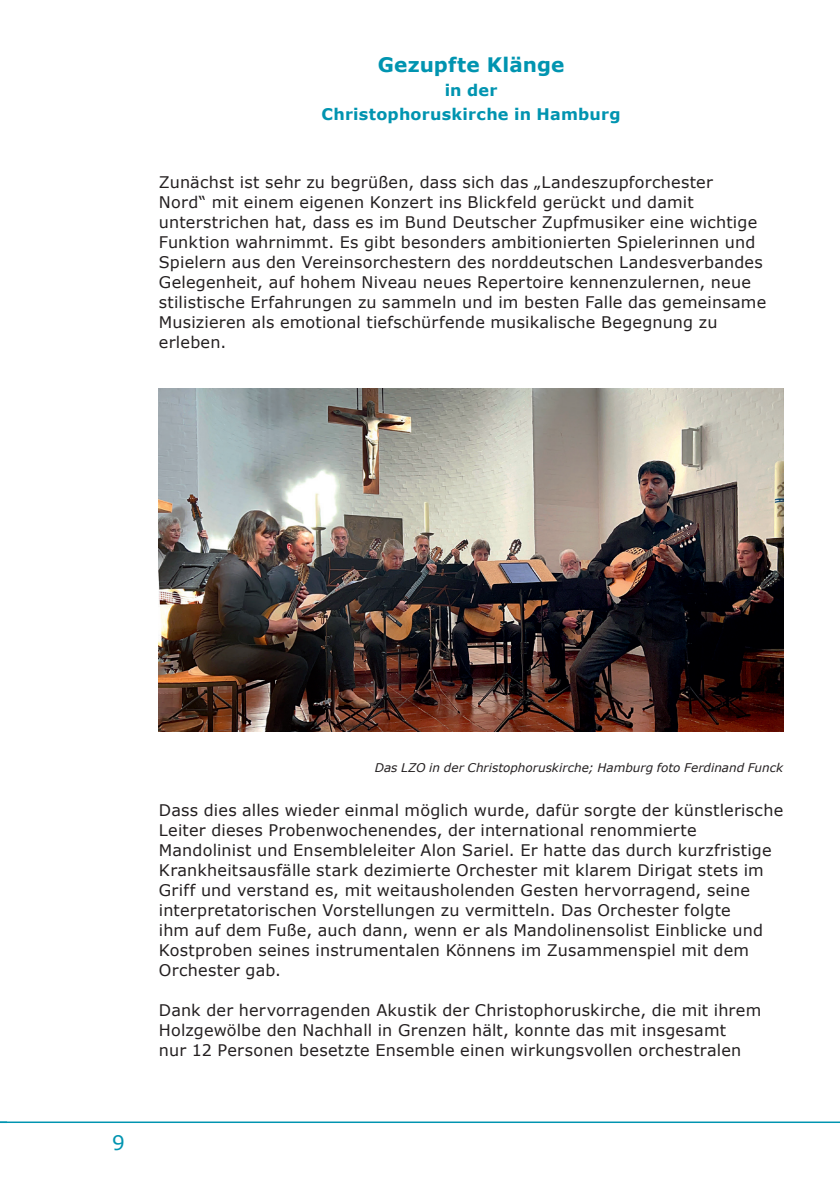
<style>
.page{position:relative;width:840px;height:1191px;background:#fff}
.page>*{position:absolute;margin:0;border:0;box-sizing:border-box;transform-origin:0 0}
.t1{font:700 20px "Verdana";letter-spacing:.01em;color:#0094b0}
.t2{font:20px "Verdana";color:#0094b0}
.t3{font:16px/20px "Verdana";letter-spacing:.015em;color:#231f20}
.t4{font:700 16px/24px "Verdana";letter-spacing:.015em;color:#0094b0;text-align:center}
.t5{font:italic 12px "Verdana";color:#231f20}
</style>
<div class="page">
<hr style="left:0;top:1121px;width:839px;height:2px;background:#0094b0">
<img style="left:159px;top:388px;width:623px;height:343px">
<p class="t1" style="left:377px;top:51px;width:188px">Gezupfte Klänge</p>
<p class="t4" style="left:321px;top:78px;width:300px">in der<br>Christophoruskirche in Hamburg</p>
<p class="t3" style="left:159px;top:172px;width:608px">Zunächst ist sehr zu begrüßen, dass sich das „Landeszupforchester<br>Nord“ mit einem eigenen Konzert ins Blickfeld gerückt und damit unterstrichen hat, dass es im Bund Deutscher Zupfmusiker eine wichtige Funktion wahrnimmt. Es gibt besonders ambitionierten Spielerinnen und Spielern aus den Vereinsorchestern des norddeutschen Landesverbandes Gelegenheit, auf hohem Niveau neues Repertoire kennenzulernen, neue stilistische Erfahrungen zu sammeln und im besten Falle das gemeinsame Musizieren als emotional tiefschürfende musikalische Begegnung zu erleben.</p>
<p class="t2" style="left:112px;top:1128px;width:14px">9</p>
<p class="t5" style="left:374px;top:760px;width:410px">Das LZO in der Christophoruskirche; Hamburg foto Ferdinand Funck</p>
<p class="t3" style="left:159px;top:800px;width:625px">Dass dies alles wieder einmal möglich wurde, dafür sorgte der künstlerische Leiter dieses Probenwochenendes, der international renommierte Mandolinist und Ensembleleiter Alon Sariel. Er hatte das durch kurzfristige Krankheitsausfälle stark dezimierte Orchester mit klarem Dirigat stets im Griff und verstand es, mit weitausholenden Gesten hervorragend, seine interpretatorischen Vorstellungen zu vermitteln. Das Orchester folgte<br>ihm auf dem Fuße, auch dann, wenn er als Mandolinensolist Einblicke und Kostproben seines instrumentalen Könnens im Zusammenspiel mit dem Orchester gab.</p>
<p class="t3" style="left:159px;top:1000px;width:603px">Dank der hervorragenden Akustik der Christophoruskirche, die mit ihrem<br>Holzgewölbe den Nachhall in Grenzen hält, konnte das mit insgesamt<br>nur 12 Personen besetzte Ensemble einen wirkungsvollen orchestralen</p>
</div>
